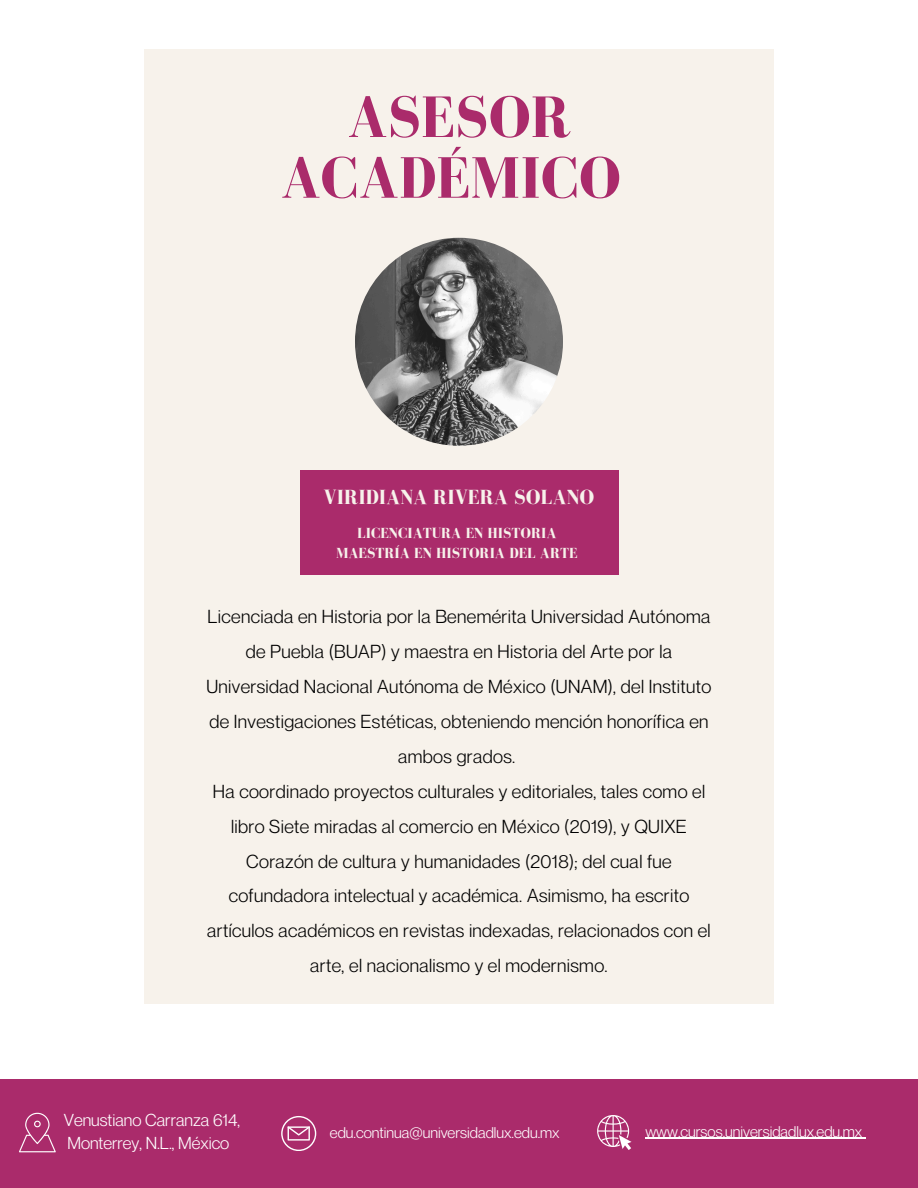
<style>
.page{position:relative;width:918px;height:1188px;background:#fff}
.page>*{position:absolute;margin:0;border:0;box-sizing:border-box;transform-origin:0 0}
.t1{font:700 60px/60.8px "Bodoni FLF";color:#aa2b6b;text-align:center}
.t2{font:700 21px "Bodoni FLF";color:#f7f2eb}
.t3{font:18.45px/34.8px "Neue Montreal";letter-spacing:.02em;color:#000;text-align:center}
.t4{font:16.95px/23.7px "Neue Montreal";color:#fff}
.t5{font:15.15px "Neue Montreal";color:#fff}
.t6{font:700 15px/20.7px "Bodoni FLF";color:#f7f2eb;text-align:center}
</style>
<div class="page">
<div style="left:144px;top:49px;width:630px;height:955px;background:#f7f2eb"></div>
<div style="left:300px;top:471px;width:318px;height:104px;background:#aa2b6b"></div>
<img style="left:355px;top:238px;width:208px;height:208px;border-radius:50%">
<div style="left:0;top:1079px;width:918px;height:109px;background:#aa2b6b"></div>
<svg style="left:19px;top:1113px;width:37px;height:39px"></svg>
<svg style="left:281px;top:1116px;width:35px;height:35px"></svg>
<svg style="left:597px;top:1115px;width:35px;height:35px"></svg>
<hr style="left:645px;top:1138px;width:217px;height:1px;background:#fff">
<h1 class="t1" style="left:280px;top:86px;width:342px">ASESOR<br>ACADÉMICO</h1>
<p class="t2" style="left:324px;top:486px;width:272px">VIRIDIANA RIVERA SOLANO</p>
<h2 class="t6" style="left:336px;top:522px;width:243px">LICENCIATURA EN HISTORIA<br>MAESTRÍA EN HISTORIA DEL ARTE</h2>
<p class="t3" style="left:206px;top:599px;width:506px">Licenciada en Historia por la Benemérita Universidad Autónoma de Puebla (BUAP) y maestra en Historia del Arte por la Universidad Nacional Autónoma de México (UNAM), del Instituto de Investigaciones Estéticas, obteniendo mención honorífica en ambos grados.<br>Ha coordinado proyectos culturales y editoriales, tales como el libro Siete miradas al comercio en México (2019), y QUIXE Corazón de cultura y humanidades (2018); del cual fue cofundadora intelectual y académica. Asimismo, ha escrito artículos académicos en revistas indexadas, relacionados con el arte, el nacionalismo y el modernismo.</p>
<p class="t4" style="left:64px;top:1108px;width:178px">Venustiano Carranza 614,<br>Monterrey, N.L., México</p>
<h3 class="t5" style="left:330px;top:1123px;width:231px">edu.continua@universidadlux.edu.mx</h3>
<p class="t5" style="left:645px;top:1122px;width:218px">www.cursos.universidadlux.edu.mx</p>
</div>
